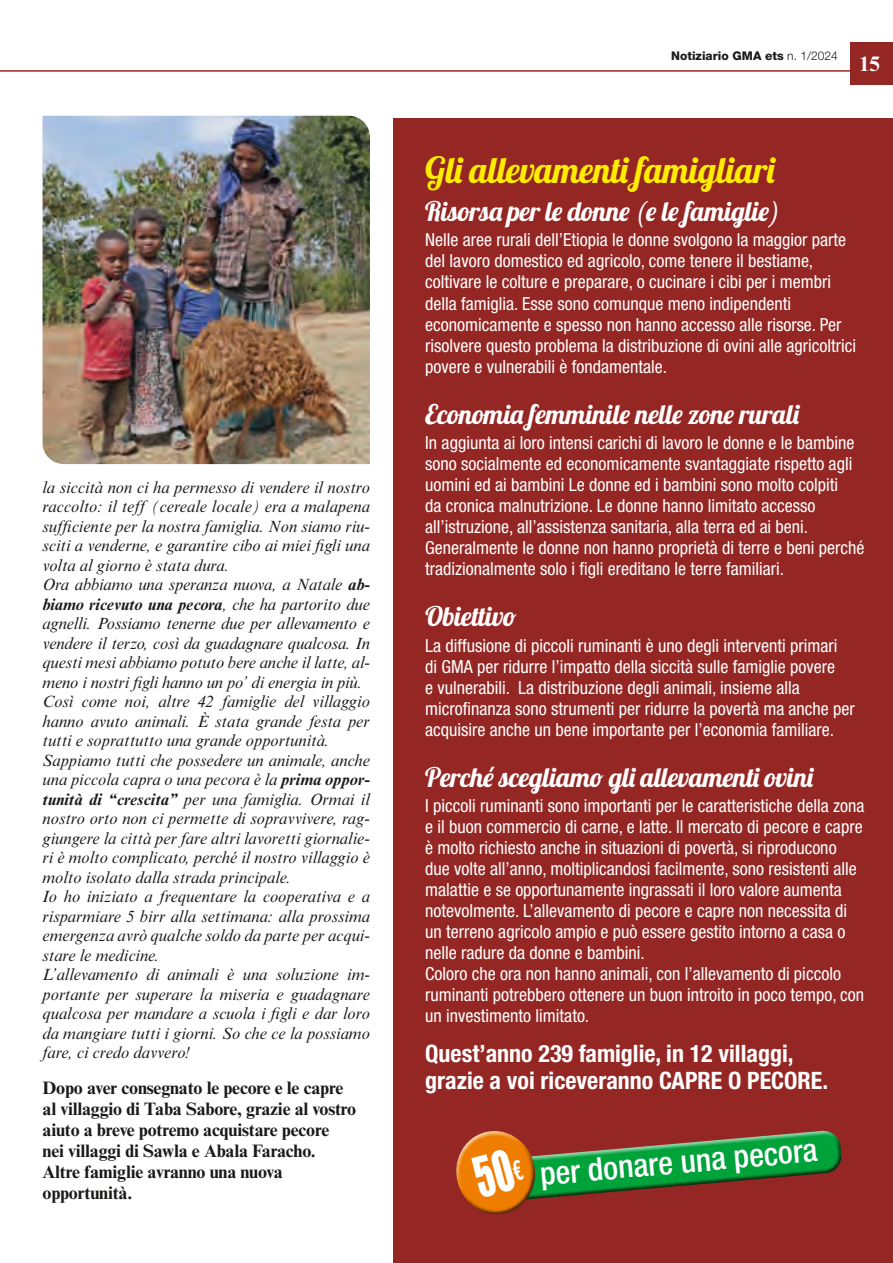
<style>
.page{position:relative;width:893px;height:1263px;background:#fff}
.page>*{position:absolute;margin:0;border:0;box-sizing:border-box;transform-origin:0 0}
.t1{font:36px "Lobster";letter-spacing:-.01em;color:#ffed00}
.t2{font:500 condensed 32.1px "Helvetica Neue LT Std";color:#fff}
.t3{font:27px "Lobster";letter-spacing:-.01em;color:#fff}
.t4{font:700 condensed 24px/27px "Helvetica Neue LT Std";color:#fff}
.t5{font:700 21px "Times New Roman MT Std";color:#fff}
.t6{font:condensed 18px/21px "Helvetica Neue LT Std";color:#fff}
.t7{font:700 18px/21px "Times New Roman MT Std";letter-spacing:-.01em;color:#1b1a19}
.t8{font:italic 16.5px/19.5px "Times New Roman MT Std";color:#1b1a19}
.t9{font:800 12px "Helvetica Neue LT Std";color:#1b1a19}
.s1{font-weight:700}
.s2{font-weight:300}
</style>
<div class="page">
<div style="left:850px;top:43px;width:43px;height:42px;background:#942724"></div>
<img style="left:43px;top:116px;width:327px;height:348px">
<hr style="left:0;top:70px;width:850px;height:2px;background:#942724">
<div style="left:393px;top:118px;width:500px;height:1145px;background:#942724"></div>
<svg style="left:456px;top:1130px;width:386px;height:84px"></svg>
<p class="t8" style="left:43px;top:477px;width:329px">la siccità non ci ha permesso di vendere il nostro raccolto: il teff (cereale locale) era a malapena sufficiente per la nostra famiglia. Non siamo riu&shy;sciti a venderne, e garantire cibo ai miei figli una volta al giorno è stata dura.<br>Ora abbiamo una speranza nuova, a Natale <span class="s1">ab&shy;biamo ricevuto una pecora</span>, che ha partorito due agnelli. Possiamo tenerne due per allevamento e vendere il terzo, così da guadagnare qualcosa. In questi mesi abbiamo potuto bere anche il latte, al&shy;meno i nostri figli hanno un po’ di energia in più.<br>Così come noi, altre 42 famiglie del villaggio hanno avuto animali. È stata grande festa per tutti e soprattutto una grande opportunità.<br>Sappiamo tutti che possedere un animale, anche una piccola capra o una pecora è la <span class="s1">prima oppor&shy;tunità di “crescita”</span> per una famiglia. Ormai il nostro orto non ci permette di sopravvivere, rag&shy;giungere la città per fare altri lavoretti giornalie&shy;ri è molto complicato, perché il nostro villaggio è molto isolato dalla strada principale.<br>Io ho iniziato a frequentare la cooperativa e a risparmiare 5 birr alla settimana: alla prossima emergenza avrò qualche soldo da parte per acqui&shy;stare le medicine.<br>L’allevamento di animali è una soluzione im&shy;portante per superare la miseria e guadagnare qualcosa per mandare a scuola i figli e dar loro da mangiare tutti i giorni. So che ce la possiamo fare, ci credo davvero!</p>
<p class="t7" style="left:43px;top:1077px;width:315px">Dopo aver consegnato le pecore e le capre al villaggio di Taba Sabore, grazie al vostro aiuto a breve potremo acquistare pecore<br>nei villaggi di Sawla e Abala Faracho.<br>Altre famiglie avranno una nuova opportunità.</p>
<p class="t9" style="left:671px;top:48px;width:168px">Notiziario GMA ets <span class="s2">n. 1/2024</span></p>
<p class="t5" style="left:859px;top:51px;width:22px">15</p>
<h1 class="t1" style="left:425px;top:147px;width:352px">Gli allevamenti famigliari</h1>
<h3 class="t3" style="left:425px;top:194px;width:356px">Risorsa per le donne (e le famiglie)</h3>
<p class="t6" style="left:425px;top:229px;width:432px">Nelle aree rurali dell’Etiopia le donne svolgono la maggior parte del lavoro domestico ed agricolo, come tenere il bestiame, coltivare le colture e preparare, o cucinare i cibi per i membri della famiglia. Esse sono comunque meno indipendenti economicamente e spesso non hanno accesso alle risorse. Per risolvere questo problema la distribuzione di ovini alle agricoltrici povere e vulnerabili è fondamentale.</p>
<h3 class="t3" style="left:425px;top:397px;width:376px">Economia femminile nelle zone rurali</h3>
<p class="t6" style="left:425px;top:432px;width:441px">In aggiunta ai loro intensi carichi di lavoro le donne e le bambine sono socialmente ed economicamente svantaggiate rispetto agli uomini ed ai bambini Le donne ed i bambini sono molto colpiti<br>da cronica malnutrizione. Le donne hanno limitato accesso all’istruzione, all’assistenza sanitaria, alla terra ed ai beni.<br>Generalmente le donne non hanno proprietà di terre e beni perché tradizionalmente solo i figli ereditano le terre familiari.</p>
<h3 class="t3" style="left:425px;top:599px;width:92px">Obiettivo</h3>
<p class="t6" style="left:425px;top:634px;width:431px">La diffusione di piccoli ruminanti è uno degli interventi primari<br>di GMA per ridurre l’impatto della siccità sulle famiglie povere<br>e vulnerabili. La distribuzione degli animali, insieme alla microfinanza sono strumenti per ridurre la povertà ma anche per acquisire anche un bene importante per l’economia familiare.</p>
<h3 class="t3" style="left:425px;top:760px;width:390px">Perché scegliamo gli allevamenti ovini</h3>
<p class="t6" style="left:425px;top:795px;width:441px">I piccoli ruminanti sono importanti per le caratteristiche della zona e il buon commercio di carne, e latte. Il mercato di pecore e capre è molto richiesto anche in situazioni di povertà, si riproducono due volte all’anno, moltiplicandosi facilmente, sono resistenti alle malattie e se opportunamente ingrassati il loro valore aumenta notevolmente. L’allevamento di pecore e capre non necessita di un terreno agricolo ampio e può essere gestito intorno a casa o nelle radure da donne e bambini.<br>Coloro che ora non hanno animali, con l’allevamento di piccolo ruminanti potrebbero ottenere un buon introito in poco tempo, con un investimento limitato.</p>
<h3 class="t4" style="left:425px;top:1039px;width:404px">Quest’anno 239 famiglie, in 12 villaggi, grazie a voi riceveranno CAPRE O PECORE.</h3>
<h2 class="t2" style="left:538px;top:1155px;width:280px;rotate:-5deg">per donare una pecora</h2>
</div>
